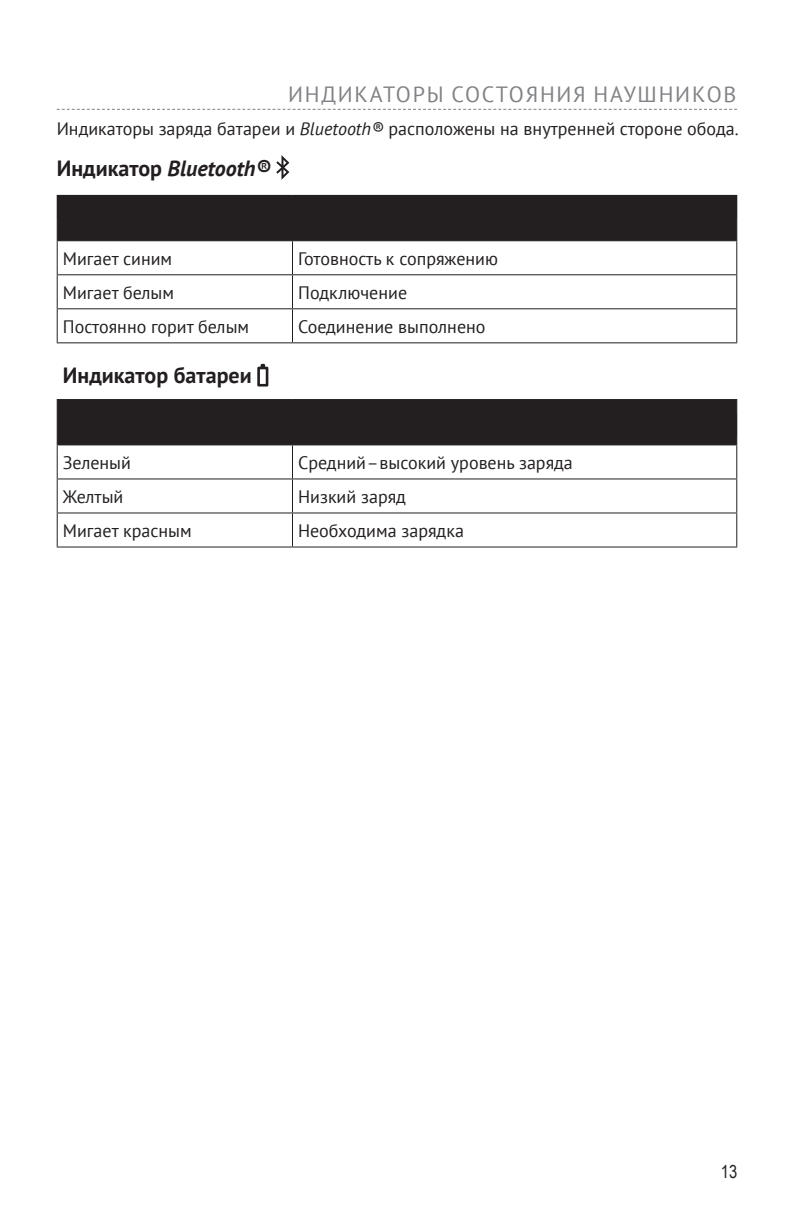
<style>
.page{position:relative;width:794px;height:1225px;background:#fff}
.page>*{position:absolute;margin:0;border:0;box-sizing:border-box;transform-origin:0 0}
.t1{font:22px "PT Sans";letter-spacing:.08em;color:#808285}
.t2{font:italic 700 22px "PT Sans";color:#231f20}
.t3{font:700 22px "PT Sans";color:#231f20}
.t4{font:18px "PT Sans";color:#231f20}
.t5{font:18px "Arial Narrow";color:#231f20}
.s1{font-style:italic}
.s2{font-style:normal}
</style>
<div class="page">
<svg style="left:57px;top:109px;width:680px;height:1px"></svg>
<svg style="left:276px;top:155px;width:13px;height:24px"></svg>
<svg style="left:57px;top:218px;width:680px;height:226px"></svg>
<hr style="left:57px;top:195px;width:235px;height:1px;background:#231f20">
<hr style="left:57px;top:196px;width:1px;height:44px;background:#231f20">
<hr style="left:292px;top:195px;width:445px;height:1px;background:#231f20">
<hr style="left:292px;top:196px;width:1px;height:44px;background:#231f20">
<hr style="left:736px;top:196px;width:1px;height:44px;background:#231f20">
<hr style="left:57px;top:240px;width:235px;height:1px;background:#231f20">
<hr style="left:57px;top:241px;width:1px;height:33px;background:#231f20">
<hr style="left:292px;top:240px;width:445px;height:1px;background:#231f20">
<hr style="left:292px;top:241px;width:1px;height:33px;background:#231f20">
<hr style="left:736px;top:241px;width:1px;height:33px;background:#231f20">
<hr style="left:57px;top:274px;width:235px;height:1px;background:#231f20">
<hr style="left:57px;top:275px;width:1px;height:33px;background:#231f20">
<hr style="left:292px;top:274px;width:445px;height:1px;background:#231f20">
<hr style="left:292px;top:275px;width:1px;height:33px;background:#231f20">
<hr style="left:736px;top:275px;width:1px;height:33px;background:#231f20">
<hr style="left:57px;top:308px;width:235px;height:1px;background:#231f20">
<hr style="left:57px;top:309px;width:1px;height:33px;background:#231f20">
<hr style="left:292px;top:308px;width:445px;height:1px;background:#231f20">
<hr style="left:292px;top:309px;width:1px;height:33px;background:#231f20">
<hr style="left:736px;top:309px;width:1px;height:33px;background:#231f20">
<hr style="left:57px;top:342px;width:235px;height:1px;background:#231f20">
<hr style="left:292px;top:342px;width:445px;height:1px;background:#231f20">
<hr style="left:57px;top:399px;width:235px;height:1px;background:#231f20">
<hr style="left:57px;top:400px;width:1px;height:44px;background:#231f20">
<hr style="left:292px;top:399px;width:445px;height:1px;background:#231f20">
<hr style="left:292px;top:400px;width:1px;height:44px;background:#231f20">
<hr style="left:736px;top:400px;width:1px;height:44px;background:#231f20">
<hr style="left:57px;top:444px;width:235px;height:1px;background:#231f20">
<hr style="left:57px;top:445px;width:1px;height:33px;background:#231f20">
<hr style="left:292px;top:444px;width:445px;height:1px;background:#231f20">
<hr style="left:292px;top:445px;width:1px;height:33px;background:#231f20">
<hr style="left:736px;top:445px;width:1px;height:33px;background:#231f20">
<hr style="left:57px;top:478px;width:235px;height:1px;background:#231f20">
<hr style="left:57px;top:479px;width:1px;height:33px;background:#231f20">
<hr style="left:292px;top:478px;width:445px;height:1px;background:#231f20">
<hr style="left:292px;top:479px;width:1px;height:33px;background:#231f20">
<hr style="left:736px;top:479px;width:1px;height:33px;background:#231f20">
<hr style="left:57px;top:512px;width:235px;height:1px;background:#231f20">
<hr style="left:57px;top:513px;width:1px;height:33px;background:#231f20">
<hr style="left:292px;top:512px;width:445px;height:1px;background:#231f20">
<hr style="left:292px;top:513px;width:1px;height:33px;background:#231f20">
<hr style="left:736px;top:513px;width:1px;height:33px;background:#231f20">
<hr style="left:57px;top:546px;width:235px;height:1px;background:#231f20">
<hr style="left:292px;top:546px;width:445px;height:1px;background:#231f20">
<div style="left:58px;top:196px;width:234px;height:22px;background:#231f20"></div>
<div style="left:293px;top:196px;width:443px;height:22px;background:#231f20"></div>
<svg style="left:257px;top:364px;width:11px;height:22px"></svg>
<div style="left:63px;top:414px;width:229px;height:22px;background:#231f20"></div>
<div style="left:298px;top:414px;width:438px;height:22px;background:#231f20"></div>
<p class="t1" style="left:288px;top:80px;width:450px">ИНДИКАТОРЫ СОСТОЯНИЯ НАУШНИКОВ</p>
<p class="t4" style="left:57px;top:117px;width:683px">Индикаторы заряда батареи и <span class="s1">Bluetooth®</span> расположены на внутренней стороне обода.</p>
<p class="t2" style="left:57px;top:153px;width:215px"><span class="s2">Индикатор</span> Bluetooth®</p>
<p class="t4" style="left:63px;top:247px;width:111px">Мигает синим</p>
<p class="t4" style="left:298px;top:247px;width:201px">Готовность к сопряжению</p>
<p class="t4" style="left:63px;top:281px;width:113px">Мигает белым</p>
<p class="t4" style="left:298px;top:281px;width:110px">Подключение</p>
<p class="t4" style="left:63px;top:315px;width:188px">Постоянно горит белым</p>
<p class="t4" style="left:298px;top:315px;width:189px">Соединение выполнено</p>
<p class="t3" style="left:63px;top:360px;width:190px">Индикатор батареи</p>
<p class="t4" style="left:63px;top:451px;width:70px">Зеленый</p>
<p class="t4" style="left:298px;top:451px;width:276px">Средний–высокий уровень заряда</p>
<p class="t4" style="left:63px;top:485px;width:62px">Желтый</p>
<p class="t4" style="left:298px;top:485px;width:109px">Низкий заряд</p>
<p class="t4" style="left:63px;top:519px;width:130px">Мигает красным</p>
<p class="t4" style="left:298px;top:519px;width:167px">Необходима зарядка</p>
<p class="t5" style="left:721px;top:1158px;width:18px">13</p>
</div>
